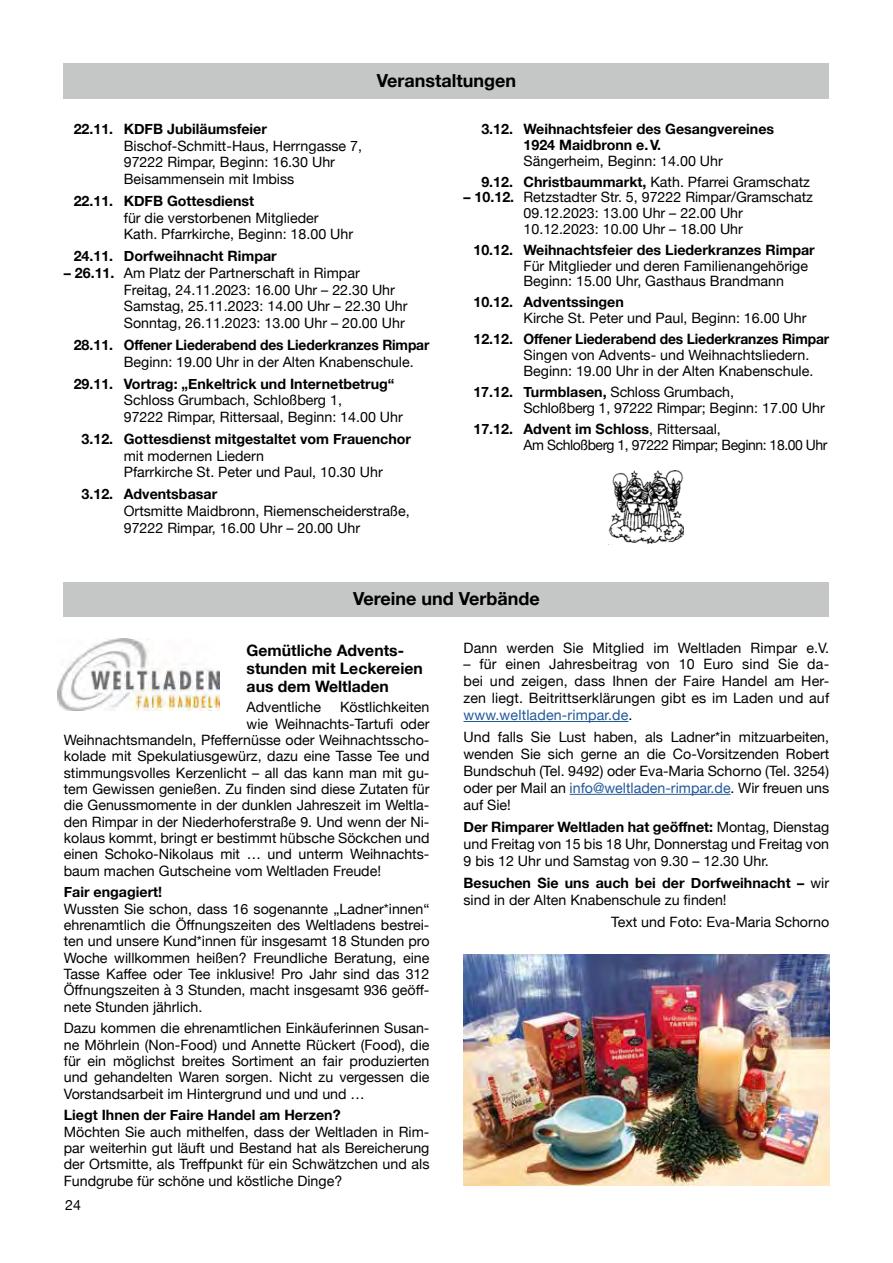
<style>
.page{position:relative;width:893px;height:1263px;background:#fff}
.page>*{position:absolute;margin:0;border:0;box-sizing:border-box;transform-origin:0 0}
.t1{font:700 18px "Helvetica Neue";color:#000}
.t2{font:700 15.75px/17.9px "Helvetica Neue";color:#000}
.t3{font:14.25px/16.4px "Helvetica Neue";color:#000}
.t4{font:700 14.25px/15.8px "Helvetica Neue";color:#000}
.t5{font:14.25px/15.8px "Helvetica Neue";letter-spacing:-.03em;color:#000}
.s1{font-weight:700}
.s2{color:#22599b}
.s3{font-weight:400}
</style>
<div class="page">
<div style="left:64px;top:64px;width:765px;height:35px;background:#c5c6c6"></div>
<div style="left:64px;top:583px;width:765px;height:34px;background:#c5c6c6"></div>
<img style="left:57px;top:639px;width:163px;height:72px">
<img style="left:463px;top:955px;width:366px;height:230px">
<hr style="left:463px;top:721px;width:165px;height:1px;background:#22599b">
<hr style="left:570px;top:794px;width:161px;height:1px;background:#22599b">
<img style="left:609px;top:471px;width:75px;height:73px">
<p class="t1" style="left:377px;top:66px;width:141px">Veranstaltungen</p>
<p class="t4" style="left:74px;top:121px;width:195px">22.11. KDFB Jubiläumsfeier</p>
<p class="t3" style="left:124px;top:138px;width:240px">Bischof-Schmitt-Haus, Herrngasse 7,<br>97222 Rimpar, Beginn: 16.30 Uhr<br>Beisammensein mit Imbiss</p>
<p class="t4" style="left:74px;top:193px;width:182px">22.11. KDFB Gottesdienst</p>
<p class="t3" style="left:124px;top:210px;width:231px">für die verstorbenen Mitglieder<br>Kath. Pfarrkirche, Beginn: 18.00 Uhr</p>
<p class="t4" style="left:74px;top:249px;width:205px">24.11. Dorfweihnacht Rimpar</p>
<p class="t3" style="left:124px;top:265px;width:285px;text-indent:-60px"><span class="s1">– 26.11.</span> Am Platz der Partnerschaft in Rimpar Freitag, 24.11.2023: 16.00 Uhr – 22.30 Uhr Samstag, 25.11.2023: 14.00 Uhr – 22.30 Uhr Sonntag, 26.11.2023: 13.00 Uhr – 20.00 Uhr</p>
<p class="t4" style="left:74px;top:337px;width:357px">28.11. Offener Liederabend des Liederkranzes Rimpar</p>
<p class="t3" style="left:124px;top:354px;width:291px">Beginn: 19.00 Uhr in der Alten Knabenschule.</p>
<p class="t4" style="left:74px;top:376px;width:322px">29.11. Vortrag: „Enkeltrick und Internetbetrug“</p>
<p class="t3" style="left:124px;top:393px;width:281px">Schloss Grumbach, Schloßberg 1,<br>97222 Rimpar, Rittersaal, Beginn: 14.00 Uhr</p>
<p class="t4" style="left:82px;top:431px;width:331px">3.12. Gottesdienst mitgestaltet vom Frauenchor</p>
<p class="t3" style="left:124px;top:448px;width:260px">mit modernen Liedern<br>Pfarrkirche St. Peter und Paul, 10.30 Uhr</p>
<p class="t4" style="left:82px;top:487px;width:137px">3.12. Adventsbasar</p>
<p class="t3" style="left:124px;top:503px;width:287px">Ortsmitte Maidbronn, Riemenscheiderstraße,<br>97222 Rimpar, 16.00 Uhr – 20.00 Uhr</p>
<p class="t4" style="left:523px;top:121px;width:252px;text-indent:-42px">3.12. Weihnachtsfeier des Gesangvereines<br>1924 Maidbronn e.V.</p>
<p class="t3" style="left:481px;top:151px;width:330px;line-height:21px;text-indent:42px">Sängerheim, Beginn: 14.00 Uhr<br><span class="s1">9.12. Christbaummarkt,</span> Kath. Pfarrei Gramschatz</p>
<p class="t3" style="left:523px;top:190px;width:291px;line-height:15.8px;text-indent:-60px"><span class="s1">– 10.12.</span> Retzstadter Str. 5, 97222 Rimpar/Gramschatz<br>09.12.2023: 13.00 Uhr – 22.00 Uhr<br>10.12.2023: 10.00 Uhr – 18.00 Uhr</p>
<p class="t4" style="left:473px;top:242px;width:343px">10.12. Weihnachtsfeier des Liederkranzes Rimpar</p>
<p class="t3" style="left:523px;top:259px;width:286px;line-height:15.8px">Für Mitglieder und deren Familienangehörige<br>Beginn: 15.00 Uhr, Gasthaus Brandmann</p>
<p class="t4" style="left:473px;top:295px;width:152px">10.12. Adventssingen</p>
<p class="t3" style="left:523px;top:311px;width:284px">Kirche St. Peter und Paul, Beginn: 16.00 Uhr</p>
<p class="t4" style="left:473px;top:332px;width:357px">12.12. Offener Liederabend des Liederkranzes Rimpar</p>
<p class="t3" style="left:523px;top:348px;width:291px;line-height:15.8px">Singen von Advents- und Weihnachtsliedern.<br>Beginn: 19.00 Uhr in der Alten Knabenschule.</p>
<p class="t3" style="left:523px;top:385px;width:303px;line-height:15.8px;text-indent:-50px"><span class="s1">17.12. Turmblasen,</span> Schloss Grumbach,<br>Schloßberg 1, 97222 Rimpar; Beginn: 17.00 Uhr</p>
<p class="t5" style="left:523px;top:422px;width:306px;text-indent:-50px"><span class="s1">17.12. Advent im Schloss</span>, Rittersaal,<br>Am Schloßberg 1, 97222 Rimpar; Beginn: 18.00 Uhr</p>
<p class="t1" style="left:353px;top:585px;width:188px">Vereine und Verbände</p>
<p class="t2" style="left:247px;top:642px;width:178px">Gemütliche Advents&shy;stunden mit Leckereien aus dem Weltladen</p>
<p class="t3" style="left:247px;top:700px;width:76px">Adventliche</p>
<p class="t3" style="left:340px;top:700px;width:91px">Köstlichkeiten</p>
<p class="t3" style="left:247px;top:716px;width:184px">wie Weihnachts-Tartufi oder</p>
<p class="t3" style="left:64px;top:732px;width:367px">Weihnachtsmandeln, Pfeffernüsse oder Weihnachtsscho-</p>
<p class="t3" style="left:64px;top:749px;width:367px">kolade mit Spekulatiusgewürz, dazu eine Tasse Tee und</p>
<p class="t3" style="left:64px;top:765px;width:367px">stimmungsvolles Kerzenlicht – all das kann man mit gu-</p>
<p class="t3" style="left:64px;top:781px;width:367px">tem Gewissen genießen. Zu finden sind diese Zutaten für</p>
<p class="t3" style="left:64px;top:798px;width:367px">die Genussmomente in der dunklen Jahreszeit im Weltla-</p>
<p class="t3" style="left:64px;top:814px;width:367px">den Rimpar in der Niederhoferstraße 9. Und wenn der Ni-</p>
<p class="t3" style="left:64px;top:830px;width:367px">kolaus kommt, bringt er bestimmt hübsche Söckchen und</p>
<p class="t3" style="left:64px;top:847px;width:367px">einen Schoko-Nikolaus mit … und unterm Weihnachts-</p>
<p class="t3" style="left:64px;top:863px;width:319px">baum machen Gutscheine vom Weltladen Freude!</p>
<p class="t4" style="left:64px;top:885px;width:100px">Fair engagiert!</p>
<p class="t3" style="left:64px;top:901px;width:367px;text-align:justify">Wussten Sie schon, dass 16 sogenannte „Ladner*innen“ ehrenamtlich die Öffnungszeiten des Weltladens bestrei&shy;ten und unsere Kund*innen für insgesamt 18 Stunden pro Woche willkommen heißen? Freundliche Beratung, eine Tasse Kaffee oder Tee inklusive! Pro Jahr sind das 312<br>Öffnungszeiten à 3 Stunden, macht insgesamt 936 geöff&shy;nete Stunden jährlich.</p>
<p class="t3" style="left:64px;top:1021px;width:367px;text-align:justify">Dazu kommen die ehrenamtlichen Einkäuferinnen Susan&shy;ne Möhrlein (Non-Food) und Annette Rückert (Food), die für ein möglichst breites Sortiment an fair produzierten und gehandelten Waren sorgen. Nicht zu vergessen die Vorstandsarbeit im Hintergrund und und und …</p>
<p class="t4" style="left:64px;top:1108px;width:278px">Liegt Ihnen der Faire Handel am Herzen?</p>
<p class="t3" style="left:64px;top:1124px;width:367px;text-align:justify">Möchten Sie auch mithelfen, dass der Weltladen in Rim&shy;par weiterhin gut läuft und Bestand hat als Bereicherung der Ortsmitte, als Treffpunkt für ein Schwätzchen und als Fundgrube für schöne und köstliche Dinge?</p>
<p class="t3" style="left:463px;top:640px;width:367px">Dann werden Sie Mitglied im Weltladen Rimpar e.V.</p>
<p class="t3" style="left:463px;top:657px;width:367px;line-height:17px;text-align:justify">– für einen Jahresbeitrag von 10 Euro sind Sie da&shy;bei und zeigen, dass Ihnen der Faire Handel am Her&shy;zen liegt. Beitrittserklärungen gibt es im Laden und auf <span class="s2">www.weltladen-rimpar.de</span>.</p>
<p class="t3" style="left:463px;top:729px;width:367px;line-height:17px;text-align:justify">Und falls Sie Lust haben, als Ladner*in mitzuarbeiten, wenden Sie sich gerne an die Co-Vorsitzenden Robert Bundschuh (Tel. 9492) oder Eva-Maria Schorno (Tel. 3254) oder per Mail an <span class="s2">info@weltladen-rimpar.de</span>. Wir freuen uns auf Sie!</p>
<p class="t3" style="left:463px;top:819px;width:367px;line-height:17px;text-align:justify"><span class="s1">Der Rimparer Weltladen hat geöffnet:</span> Montag, Dienstag und Freitag von 15 bis 18 Uhr, Donnerstag und Freitag von 9 bis 12 Uhr und Samstag von 9.30 – 12.30 Uhr.</p>
<p class="t4" style="left:463px;top:875px;width:367px;line-height:17px">Besuchen Sie uns auch bei der Dorfweihnacht – <span class="s3">wir sind in der Alten Knabenschule zu finden!</span></p>
<p class="t3" style="left:611px;top:915px;width:219px">Text und Foto: Eva-Maria Schorno</p>
<p class="t3" style="left:65px;top:1197px;width:17px">24</p>
</div>
